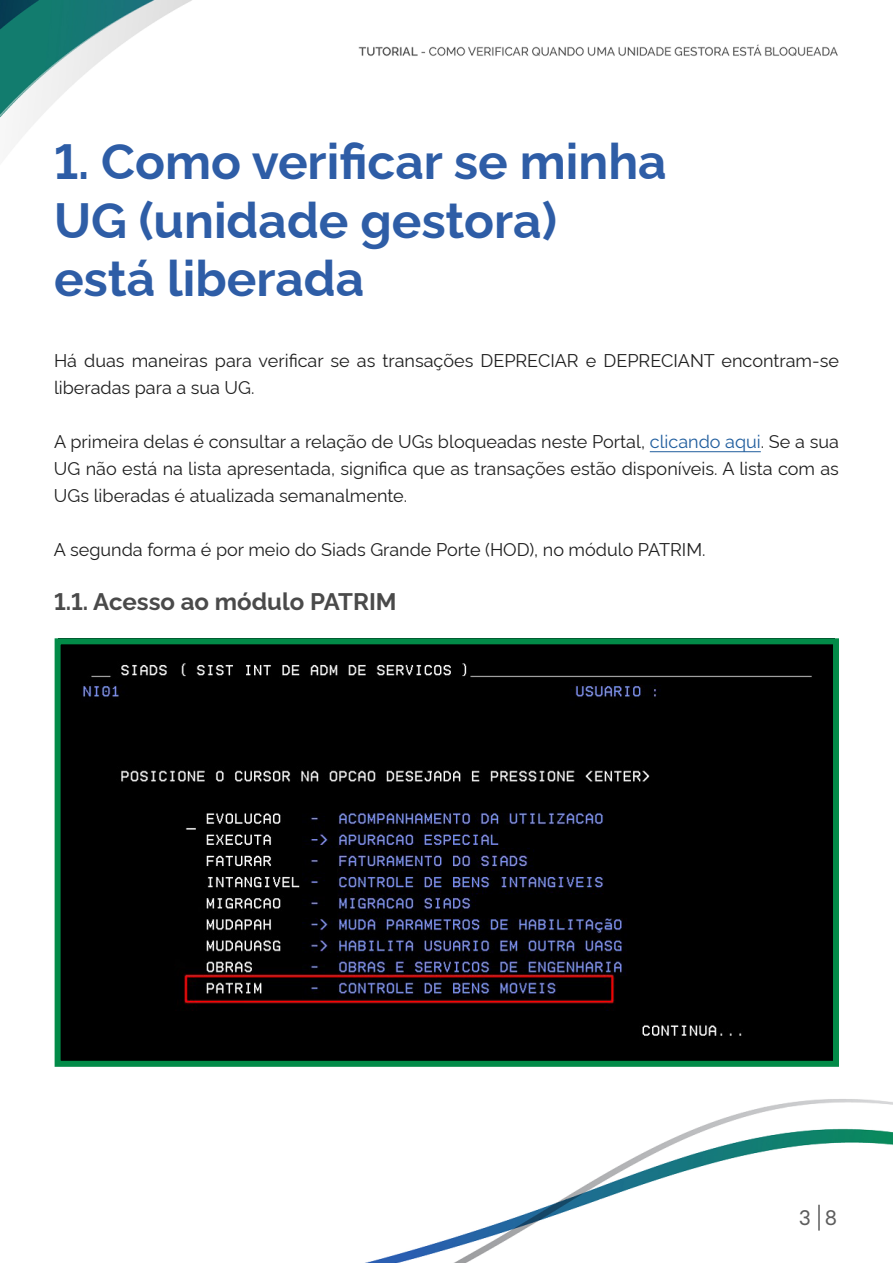
<style>
.page{position:relative;width:893px;height:1263px;background:#fff}
.page>*{position:absolute;margin:0;border:0;box-sizing:border-box;transform-origin:0 0}
.t1{font:700 49.5px/58.5px "Rawline";color:#2e5da6}
.t2{font:700 24px "Rawline";color:#4a4a4a}
.t3{font:24px "Calibre";color:#5d5d5d}
.t4{font:18px/27px "Rawline";color:#1f1f1f}
.s1{color:#2d5da6}
.s2{color:#215e9e}
</style>
<div class="page">
<img style="left:0;top:0;width:893px;height:1263px">
<hr style="left:818px;top:1205px;width:2px;height:25px;background:#5d5d5d">
<hr style="left:650px;top:451px;width:111px;height:1px;background:#215e9e">
<img style="left:62px;top:645px;width:770px;height:415px">
<div style="left:55px;top:638px;width:784px;height:429px;border:6px solid #028b48"></div>
<h1 class="t1" style="left:54px;top:128px;width:614px"><span class="s1">1.</span> Como verificar se minha<br>UG (unidade gestora) está liberada</h1>
<p class="t4" style="left:54px;top:345px;width:786px">Há duas maneiras para verificar se as transações DEPRECIAR e DEPRECIANT encontram-se liberadas para a sua UG.</p>
<p class="t4" style="left:54px;top:426px;width:786px;text-align:justify">A primeira delas é consultar a relação de UGs bloqueadas neste Portal, <span class="s2">clicando aqui</span>. Se a sua UG não está na lista apresentada, significa que as transações estão disponíveis. A lista com as UGs liberadas é atualizada semanalmente.</p>
<p class="t4" style="left:54px;top:534px;width:653px">A segunda forma é por meio do Siads Grande Porte (HOD), no módulo PATRIM.</p>
<h2 class="t2" style="left:54px;top:583px;width:344px">1.1. Acesso ao módulo PATRIM</h2>
<h2 class="t3" style="left:799px;top:1203px;width:39px">3 8</h2>
</div>
